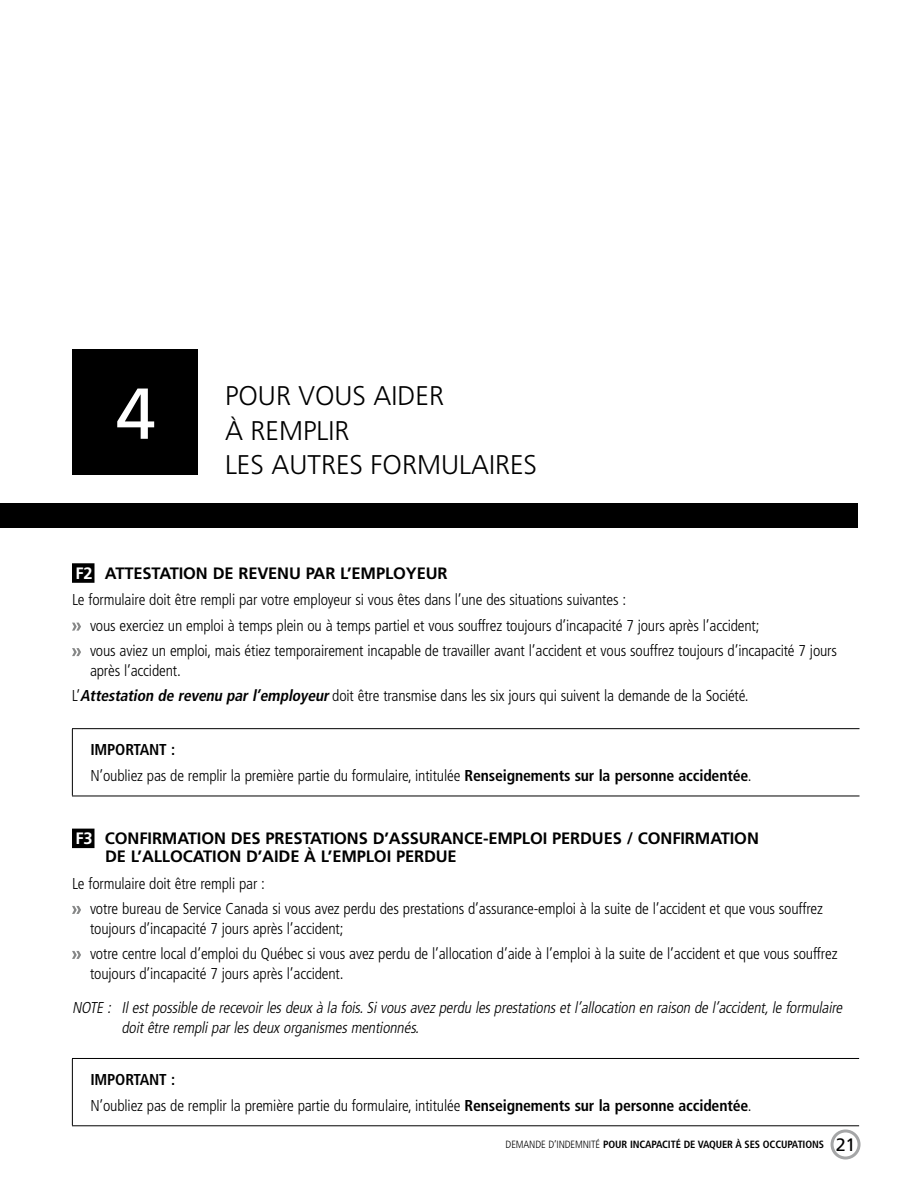
<style>
.page{position:relative;width:918px;height:1188px;background:#fff}
.page>*{position:absolute;margin:0;border:0;box-sizing:border-box;transform-origin:0 0}
.t1{font:72px "Frutiger LT Std";color:#fff}
.t2{font:300 27px/34.5px "Frutiger LT Std";color:#000}
.t3{font:700 16.5px/18px "Frutiger LT Std";letter-spacing:-.01em;color:#000}
.t4{font:300 condensed 15.75px/19.5px "Frutiger LT Std";letter-spacing:-.01em;color:#000}
.t5{font:italic 300 condensed 15.75px/19.5px "Frutiger LT Std";color:#000}
.t6{font:700 condensed 15.75px "Frutiger LT Std";letter-spacing:-.01em;color:#000}
.t7{font:700 condensed 10.5px "Frutiger LT Std";letter-spacing:-.01em;color:#000}
.s1{color:#fff}
.s2{font-family:"Frutiger";font-weight:700;font-style:italic}
.s3{font-weight:700}
.s4{font-weight:300}
.s5{font-weight:400;font-stretch:normal;font-size:18px}
</style>
<div class="page">
<div style="left:0;top:503px;width:858px;height:25px;background:#000"></div>
<div style="left:72px;top:350px;width:126px;height:126px;background:#000"></div>
<div style="left:72px;top:563px;width:22px;height:20px;background:#000"></div>
<div style="left:72px;top:829px;width:22px;height:19px;background:#000"></div>
<svg style="left:72px;top:623px;width:9px;height:8px"></svg>
<svg style="left:72px;top:648px;width:9px;height:8px"></svg>
<hr style="left:72px;top:728px;width:788px;height:1px;background:#000">
<hr style="left:72px;top:729px;width:1px;height:67px;background:#000">
<hr style="left:72px;top:796px;width:788px;height:1px;background:#000">
<svg style="left:72px;top:906px;width:9px;height:8px"></svg>
<svg style="left:72px;top:951px;width:9px;height:8px"></svg>
<hr style="left:72px;top:1058px;width:787px;height:1px;background:#000">
<hr style="left:72px;top:1059px;width:1px;height:66px;background:#000">
<hr style="left:72px;top:1125px;width:787px;height:1px;background:#000">
<div style="left:831px;top:1130px;width:30px;height:30px;border:3px solid #a5a6a7;border-radius:50%"></div>
<h2 class="t1" style="left:116px;top:371px;width:42px">4</h2>
<h2 class="t2" style="left:225px;top:379px;width:314px">POUR VOUS AIDER<br>À REMPLIR<br>LES AUTRES FORMULAIRES</h2>
<h3 class="t3" style="left:75px;top:564px;width:374px"><span class="s1">F2</span> ATTESTATION DE REVENU PAR L’EMPLOYEUR</h3>
<p class="t4" style="left:72px;top:590px;width:556px">Le formulaire doit être rempli par votre employeur si vous êtes dans l’une des situations suivantes :</p>
<p class="t4" style="left:90px;top:616px;width:671px">vous exerciez un emploi à temps plein ou à temps partiel et vous souffrez toujours d’incapacité 7 jours après l’accident;</p>
<p class="t4" style="left:90px;top:641px;width:749px">vous aviez un emploi, mais étiez temporairement incapable de travailler avant l’accident et vous souffrez toujours d’incapacité 7 jours après l’accident.</p>
<p class="t4" style="left:72px;top:686px;width:678px">L’<span class="s2">Attestation de revenu parl’employeur</span>doit être transmise dans les six jours qui suivent la demande de la Société.</p>
<p class="t6" style="left:90px;top:741px;width:86px">IMPORTANT :</p>
<p class="t4" style="left:90px;top:766px;width:663px">N’oubliez pas de remplir la première partie du formulaire, intitulée <span class="s3">Renseignements sur la personne accidentée</span>.</p>
<h3 class="t3" style="left:105px;top:830px;width:655px;text-indent:-30px"><span class="s1">F3</span> CONFIRMATION DES PRESTATIONS D’ASSURANCE-EMPLOI PERDUES / CONFIRMATION<br>DE L’ALLOCATION D’AIDE À L’EMPLOI PERDUE</h3>
<p class="t4" style="left:72px;top:874px;width:195px">Le formulaire doit être rempli par :</p>
<p class="t4" style="left:90px;top:899px;width:735px">votre bureau de Service Canada si vous avez perdu des prestations d’assurance-emploi à la suite de l’accident et que vous souffrez toujours d’incapacité 7 jours après l’accident;</p>
<p class="t4" style="left:90px;top:944px;width:749px">votre centre local d’emploi du Québec si vous avez perdu de l’allocation d’aide à l’emploi à la suite de l’accident et que vous souffrez toujours d’incapacité 7 jours après l’accident.</p>
<p class="t5" style="left:122px;top:998px;width:726px;text-indent:-50px">NOTE : Ilestpossible de recevoirlesdeuxà la fois.Sivousavezperdu lesprestationsetl’allocation en raison de l’accident,le formulaire doitêtre rempliparlesdeuxorganismesmentionnés.</p>
<p class="t6" style="left:90px;top:1070px;width:86px">IMPORTANT :</p>
<p class="t4" style="left:90px;top:1096px;width:663px">N’oubliez pas de remplir la première partie du formulaire, intitulée <span class="s3">Renseignements sur la personne accidentée</span>.</p>
<p class="t7" style="left:506px;top:1139px;width:351px"><span class="s4">DEMANDE D’INDEMNITÉ</span> POUR INCAPACITÉ DE VAQUER À SES OCCUPATIONS <span class="s5">21</span></p>
</div>
